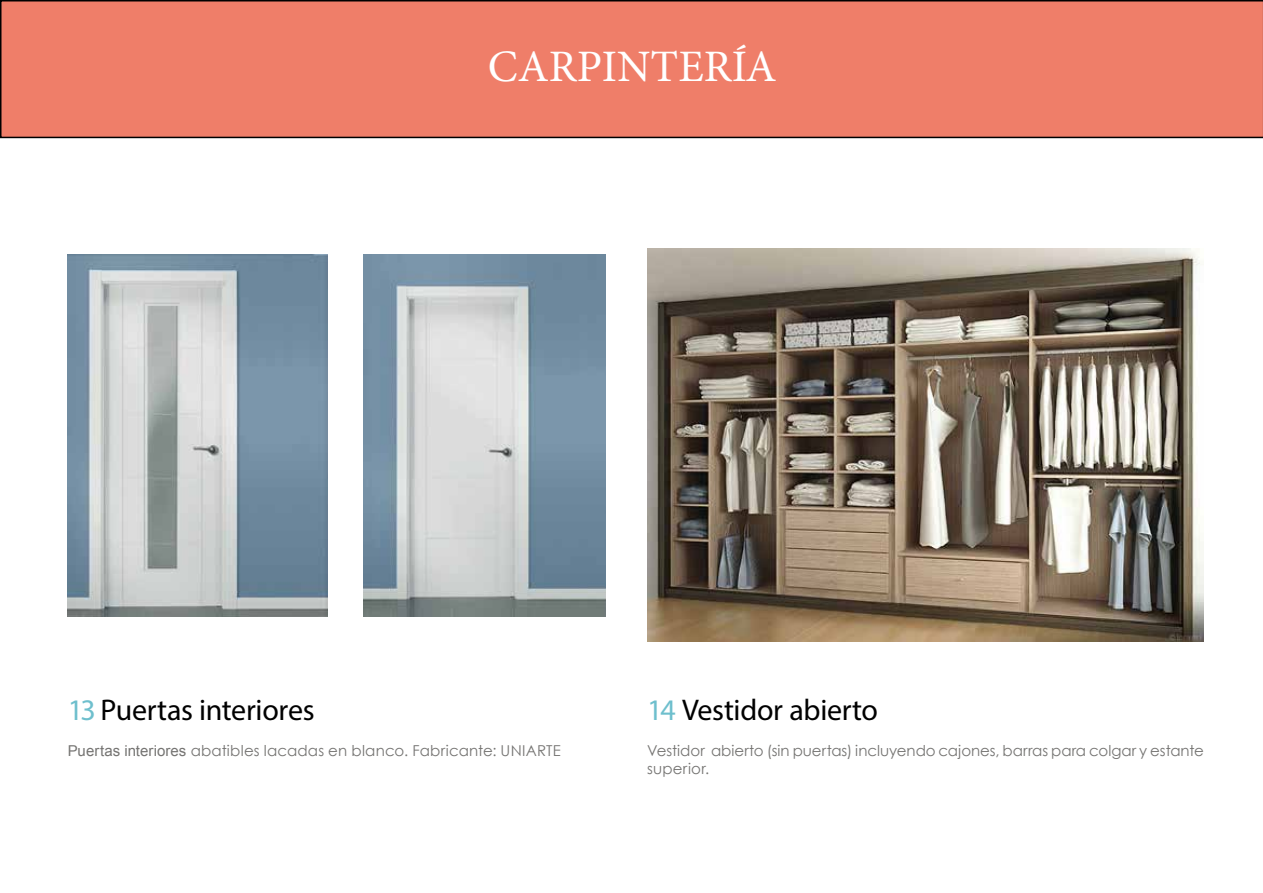
<style>
.page{position:relative;width:1263px;height:893px;background:#fff}
.page>*{position:absolute;margin:0;border:0;box-sizing:border-box;transform-origin:0 0}
.t1{font:45px "Minion Pro";color:#fff}
.t2{font:30px "Myriad Pro";letter-spacing:-.01em;color:#000}
.t3{font:15px/18px "Century Gothic";letter-spacing:.005em;color:#757472}
.s1{color:#6ebfcd}
.s2{font-family:"Arial"}
</style>
<div class="page">
<img style="left:68px;top:254px;width:259px;height:362px">
<img style="left:363px;top:254px;width:242px;height:362px">
<img style="left:647px;top:248px;width:557px;height:394px">
<div style="left:0;top:0;width:1263px;height:138px;background:#ef7e69"></div>
<h1 class="t1" style="left:488px;top:37px;width:290px">CARPINTERÍA</h1>
<h2 class="t2" style="left:68px;top:691px;width:248px"><span class="s1">13</span> Puertas interiores</h2>
<p class="t3" style="left:68px;top:741px;width:495px"><span class="s2">Puertas interiores</span> abatibles lacadas en blanco. Fabricante: UNIARTE</p>
<h2 class="t2" style="left:647px;top:691px;width:232px"><span class="s1">14</span> Vestidor abierto</h2>
<p class="t3" style="left:647px;top:741px;width:558px">Vestidor abierto (sin puertas) incluyendo cajones, barras para colgar y estante superior.</p>
</div>
